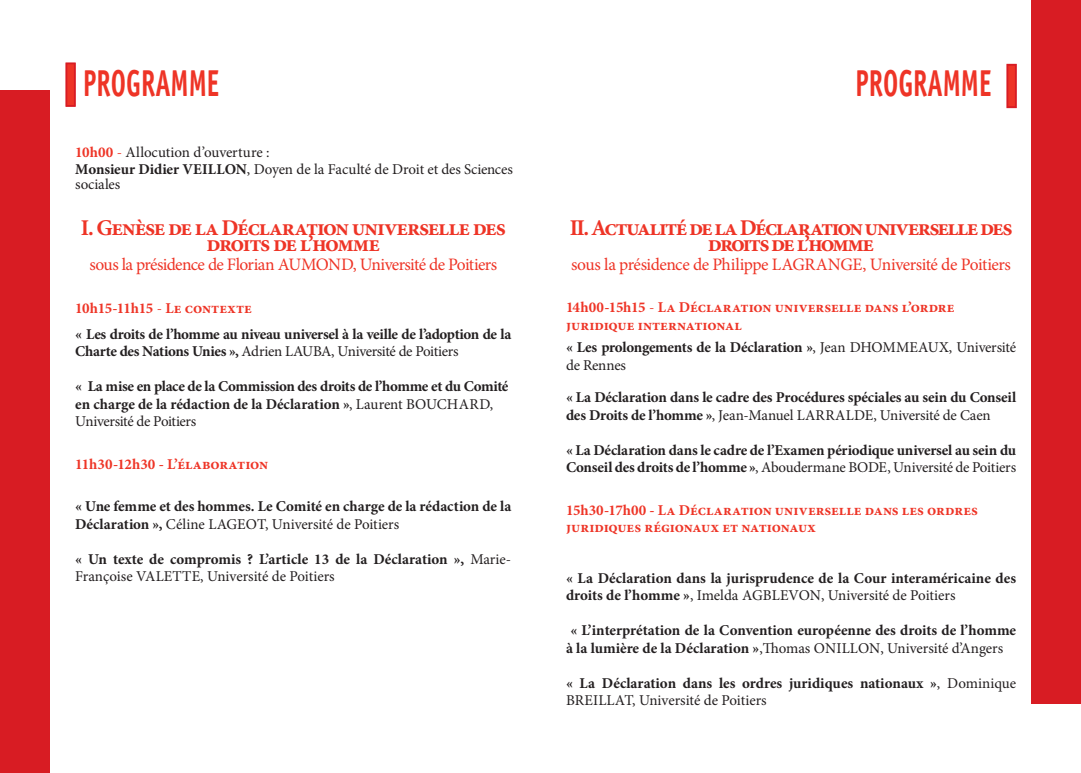
<style>
.page{position:relative;width:1081px;height:773px;background:#fff}
.page>*{position:absolute;margin:0;border:0;box-sizing:border-box;transform-origin:0 0}
.t1{font:700 37.5px "Officina Sans Std";color:#ee3426;scale:.69 1}
.t2{font:700 22.5px/16.2px "Minion Pro";letter-spacing:-.065em;color:#ee3426;text-align:center}
.t3{font:17.5px "Minion Pro";letter-spacing:-.03em;color:#ee3426}
.t4{font:700 15px/17.5px "Minion Pro";letter-spacing:-.005em;color:#231f20}
.t5{font:700 15px/17.5px "Minion Pro";color:#ee3426}
.t6{font:15px/17.5px "Minion Pro";letter-spacing:-.015em;color:#231f20}
.t7{font:15px "Minion Pro";letter-spacing:-.035em;color:#231f20}
.s1{font-weight:700;color:#ee3426}
.s2{color:#ee3426}
.s3{font-weight:700}
.s4{font-weight:400;color:#ee3426}
.s5{font-weight:400}
</style>
<div class="page">
<div style="left:1031px;top:0;width:50px;height:703px;background:#d81c23"></div>
<div style="left:0;top:90px;width:50px;height:682px;background:#d81c23"></div>
<svg style="left:69px;top:66px;width:3px;height:37px"></svg>
<div style="left:66px;top:63px;width:9px;height:43px;border:1px solid #d81c23"></div>
<div style="left:67px;top:64px;width:7px;height:41px;border:1px solid #d81c23"></div>
<svg style="left:1007px;top:64px;width:9px;height:44px"></svg>
<div style="left:1007px;top:65px;width:9px;height:42px;border:1px solid #d81c23"></div>
<div style="left:1007px;top:65px;width:8px;height:42px;border:1px solid #d81c23"></div>
<h1 class="t1" style="left:83px;top:60px;width:199px">PROGRAMME</h1>
<p class="t6" style="left:75px;top:143px;width:439px"><span class="s1">10h00</span> <span class="s2">-</span> Allocution d’ouverture :<br><span class="s3">Monsieur Didier VEILLON</span>, Doyen de la Faculté de Droit et des Sciences</p>
<p class="t6" style="left:75px;top:176px;width:46px">sociales</p>
<h2 class="t2" style="left:81px;top:219px;width:427px">I. Genèse de la Déclaration universelle des droits de l’homme</h2>
<p class="t3" style="left:89px;top:252px;width:409px">sous la présidence de Florian Aumond, Université de Poitiers</p>
<p class="t4" style="left:75px;top:296px;width:437px;line-height:25px"><span class="s2">10h15-11h15</span> <span class="s4">-</span> <span class="s2">Le contexte<br></span>« Les droits de l’homme au niveau universel à la veille de l’adoption de la</p>
<p class="t7" style="left:75px;top:341px;width:385px"><span class="s3">Charte des Nations Unies »,</span> Adrien LAUBA, Université de Poitiers</p>
<p class="t4" style="left:75px;top:377px;width:435px">« La mise en place de la Commission des droits de l’homme et du Comité en charge de la rédaction de la Déclaration »<span class="s5">, Laurent Boucha rd,<br>Université de Poitiers</span></p>
<p class="t5" style="left:75px;top:455px;width:194px">11h30-12h30 - L’élaboration</p>
<p class="t4" style="left:75px;top:497px;width:437px">« Une femme et des hommes. Le Comité en charge de la rédaction de la<br>Déclaration », <span class="s5">Céline Lageot, Université de Poitiers</span></p>
<p class="t4" style="left:75px;top:550px;width:437px">« Un texte de compromis ? L’article 13 de la Déclaration », <span class="s5">Marie-<br>Françoise Valette, Université de Poitiers</span></p>
<h1 class="t1" style="left:855px;top:60px;width:199px">PROGRAMME</h1>
<h2 class="t2" style="left:570px;top:219px;width:444px">II. Actualité de la Déclaration universelle des droits de l’homme</h2>
<p class="t3" style="left:571px;top:252px;width:441px">sous la présidence de Philippe Lagrange, Université de Poitiers</p>
<p class="t5" style="left:566px;top:298px;width:390px">14h00-15h15 <span class="s5">-</span> La Déclaration universelle dans l’ordre juridique international</p>
<p class="t4" style="left:566px;top:338px;width:452px">« Les prolongements de la Déclaration »<span class="s5">, Jean Dhommeaux, Université de Rennes</span></p>
<p class="t4" style="left:566px;top:388px;width:452px">« La Déclaration dans le cadre des Procédures spéciales au sein du Conseil des Droits de l’homme »<span class="s5">, Jean-Manuel La rrald</span></p>
<p class="t6" style="left:864px;top:406px;width:127px">e, Université de Caen</p>
<p class="t4" style="left:566px;top:441px;width:452px">« La Déclaration dans le cadre de l’Examen périodique universel au sein du<br>Conseil des droits de l’homme »<span class="s5">, Aboudermane Bode, Université de Poitiers</span></p>
<p class="t5" style="left:566px;top:501px;width:413px">15h30-17h00 - La Déclaration universelle dans les ordres juridiques régionaux et nationaux</p>
<p class="t4" style="left:566px;top:568px;width:452px">« La Déclaration dans la jurisprudence de la Cour interaméricaine des droits de l’homme »<span class="s5">, Imelda Agblevon, Université de Poitiers</span></p>
<p class="t4" style="left:566px;top:621px;width:452px">« L’interprétation de la Convention européenne des droits de l’homme à la lumière de la Déclaration »<span class="s5">,Thomas ONILLON, Université d’Angers</span></p>
<p class="t4" style="left:566px;top:673px;width:452px">« La Déclaration dans les ordres juridiques nationaux »<span class="s5">, Dominique<br>Breilla</span></p>
<p class="t6" style="left:624px;top:691px;width:144px">t, Université de Poitiers</p>
</div>
